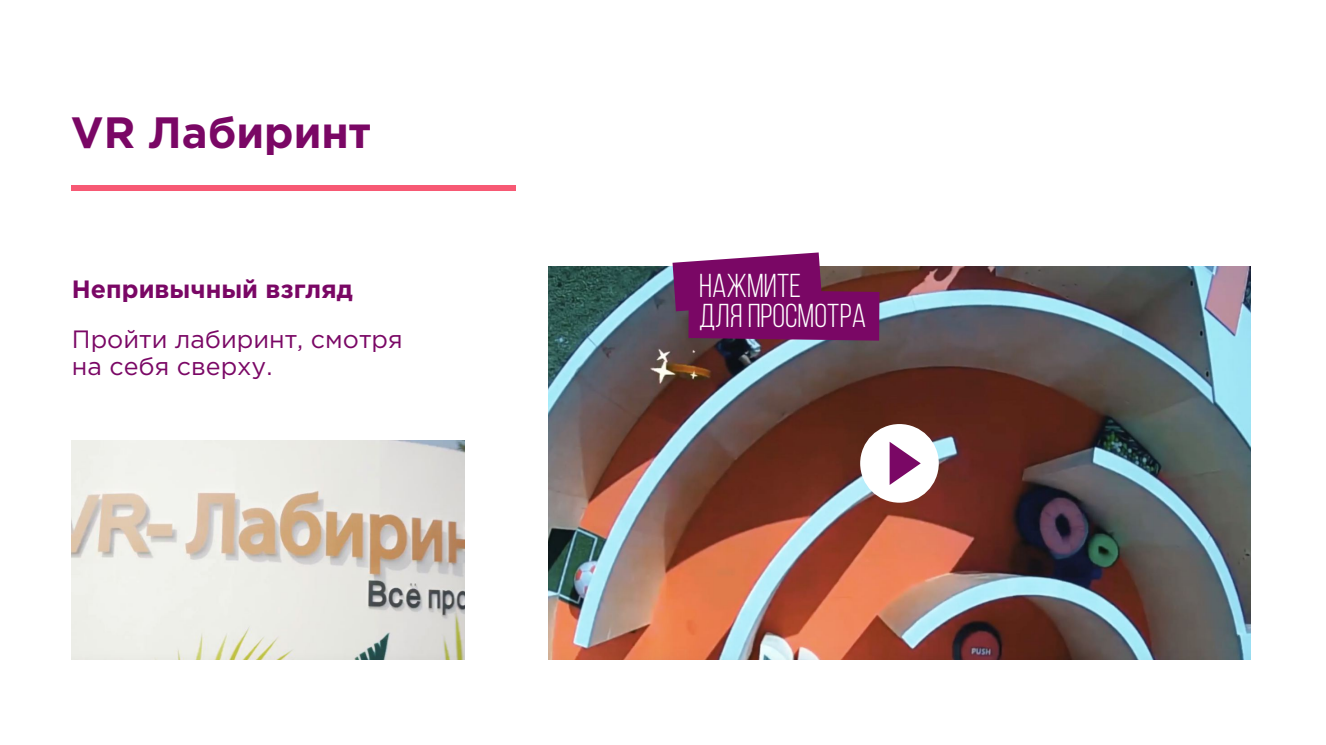
<style>
.page{position:relative;width:1326px;height:745px;background:#fff}
.page>*{position:absolute;margin:0;border:0;box-sizing:border-box;transform-origin:0 0}
.t1{font:700 43.75px "Gotham Pro";color:#7a0765}
.t2{font:33px/29.8px "Bebas Neue";color:#fff}
.t3{font:25px/27.6px "Gotham Pro";color:#7a0765}
.t4{font:700 25px "Gotham Pro";color:#7a0765}
</style>
<div class="page">
<div style="left:72px;top:186px;width:444px;height:5px;background:#f75974"></div>
<img style="left:548px;top:267px;width:702px;height:392px">
<img style="left:72px;top:440px;width:392px;height:219px">
<div style="left:860px;top:424px;width:78px;height:78px;background:#fff;border-radius:50%"></div>
<svg style="left:889px;top:441px;width:31px;height:43px"></svg>
<svg style="left:672px;top:252px;width:207px;height:88px;background:#83256e"></svg>
<h1 class="t1" style="left:71px;top:116px;width:301px">VR Лабиринт</h1>
<p class="t4" style="left:72px;top:279px;width:282px">Непривычный взгляд</p>
<p class="t3" style="left:72px;top:326px;width:332px">Пройти лабиринт, смотря на себя сверху.</p>
<h2 class="t2" style="left:699px;top:273px;width:169px">Нажмите<br>для просмотра</h2>
</div>
